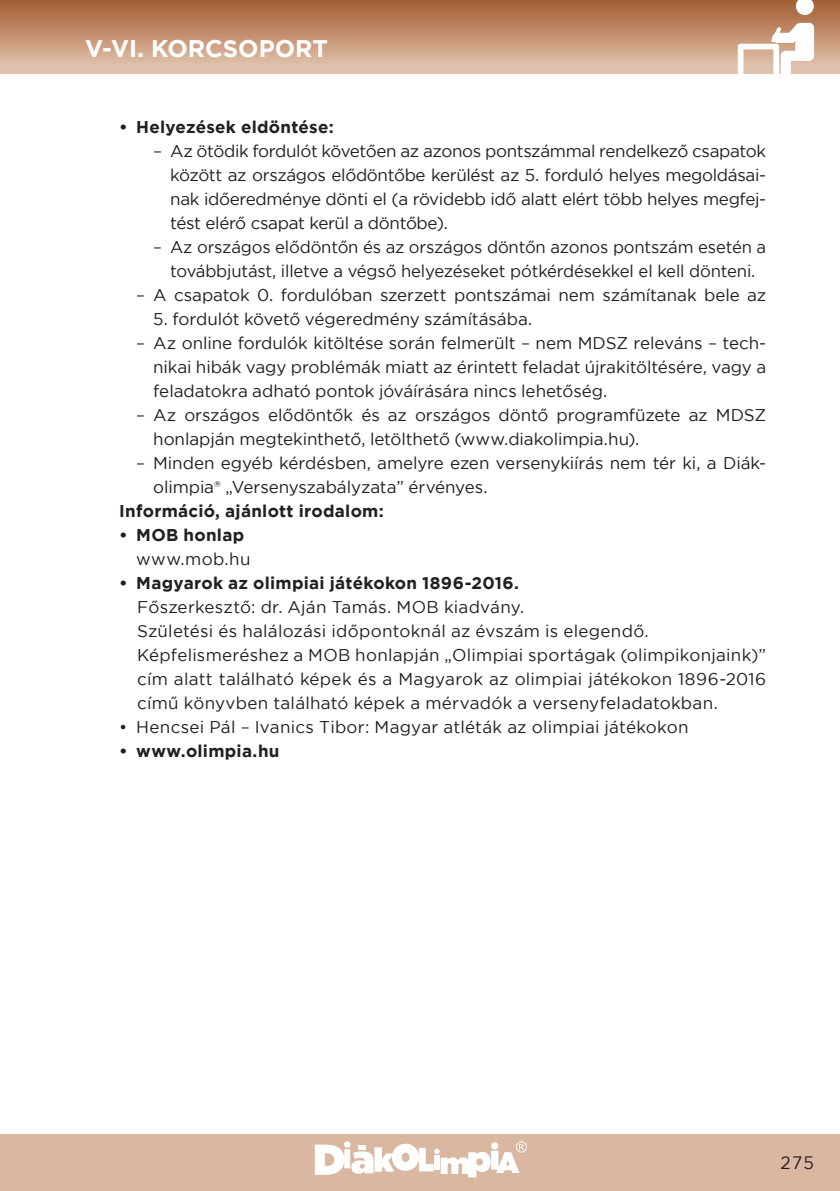
<style>
.page{position:relative;width:840px;height:1191px;background:#fff}
.page>*{position:absolute;margin:0;border:0;box-sizing:border-box;transform-origin:0 0}
.t1{font:700 24px "Gotham";color:#fff}
.t2{font:18px "Gotham";color:#231f20;scale:.95 1}
.t3{font:17px/24px "Gotham";letter-spacing:-.005em;color:#231f20;text-align:justify}
.t4{font:17px/24px "Gotham";letter-spacing:.015em;color:#231f20}
.t5{font:700 17px "Gotham";letter-spacing:.015em;color:#231f20}
</style>
<div class="page">
<div style="left:0;top:1134px;width:839px;height:57px;background:#dab7a0"></div>
<div style="left:0;top:0;width:839px;height:74px;background:linear-gradient(to bottom,#a45e32,#e5c8b5)"></div>
<svg style="left:795px;top:0;width:18px;height:15px"></svg>
<div style="left:737px;top:44px;width:41px;height:5px;background:#fff;border-radius:3px"></div>
<div style="left:737px;top:44px;width:6px;height:45px;background:#fff;border-radius:3px"></div>
<svg style="left:770px;top:23px;width:43px;height:51px"></svg>
<svg style="left:314px;top:1141px;width:212px;height:36px"></svg>
<h1 class="t1" style="left:85px;top:32px;width:244px">V-VI. KORCSOPORT</h1>
<p class="t5" style="left:119px;top:115px;width:216px">• Helyezések eldöntése:</p>
<p class="t3" style="left:170px;top:138px;width:597px;text-indent:-17px">– Az ötödik fordulót követően az azonos pontszámmal rendelkező csapatok között az országos elődöntőbe kerülést az 5. forduló helyes megoldásai&shy;nak időeredménye dönti el (a rövidebb idő alatt elért több helyes megfej&shy;tést elérő csapat kerül a döntőbe).</p>
<p class="t3" style="left:153px;top:234px;width:614px;text-align:center">– Az országos elődöntőn és az országos döntőn azonos pontszám esetén a továbbjutást, illetve a végső helyezéseket pótkérdésekkel el kell dönteni.</p>
<p class="t3" style="left:136px;top:282px;width:631px">– A csapatok 0. fordulóban szerzett pontszámai nem számítanak bele az</p>
<p class="t3" style="left:153px;top:306px;width:380px">5. fordulót követő végeredmény számításába.</p>
<p class="t3" style="left:153px;top:330px;width:614px;text-indent:-17px">– Az online fordulók kitöltése során felmerült – nem MDSZ releváns – tech&shy;nikai hibák vagy problémák miatt az érintett feladat újrakitöltésére, vagy a feladatokra adható pontok jóváírására nincs lehetőség.</p>
<p class="t3" style="left:153px;top:402px;width:614px;text-indent:-17px">– Az országos elődöntők és az országos döntő programfüzete az MDSZ honlapján megtekinthető, letölthető (www.diakolimpia.hu).</p>
<p class="t3" style="left:153px;top:450px;width:614px;text-indent:-17px">– Minden egyéb kérdésben, amelyre ezen versenykiírás nem tér ki, a Diák&shy;olimpia® „Versenyszabályzata” érvényes.</p>
<p class="t5" style="left:119px;top:499px;width:266px">Információ, ajánlott irodalom:</p>
<p class="t5" style="left:119px;top:523px;width:126px">• MOB honlap</p>
<p class="t3" style="left:136px;top:546px;width:116px">www.mob.hu</p>
<p class="t5" style="left:119px;top:571px;width:401px">• Magyarok az olimpiai játékokon 1896-2016.</p>
<p class="t4" style="left:137px;top:594px;width:630px">Főszerkesztő: dr. Aján Tamás. MOB kiadvány.<br>Születési és halálozási időpontoknál az évszám is elegendő.<br>Képfelismeréshez a MOB honlapján „Olimpiai sportágak (olimpikonjaink)” cím alatt található képek és a Magyarok az olimpiai játékokon 1896-2016 című könyvben található képek a mérvadók a versenyfeladatokban.</p>
<p class="t4" style="left:119px;top:714px;width:570px">• Hencsei Pál – Ivanics Tibor: Magyar atléták az olimpiai játékokon</p>
<p class="t5" style="left:119px;top:739px;width:162px">• www.olimpia.hu</p>
<p class="t2" style="left:779px;top:1151px;width:37px">275</p>
</div>
